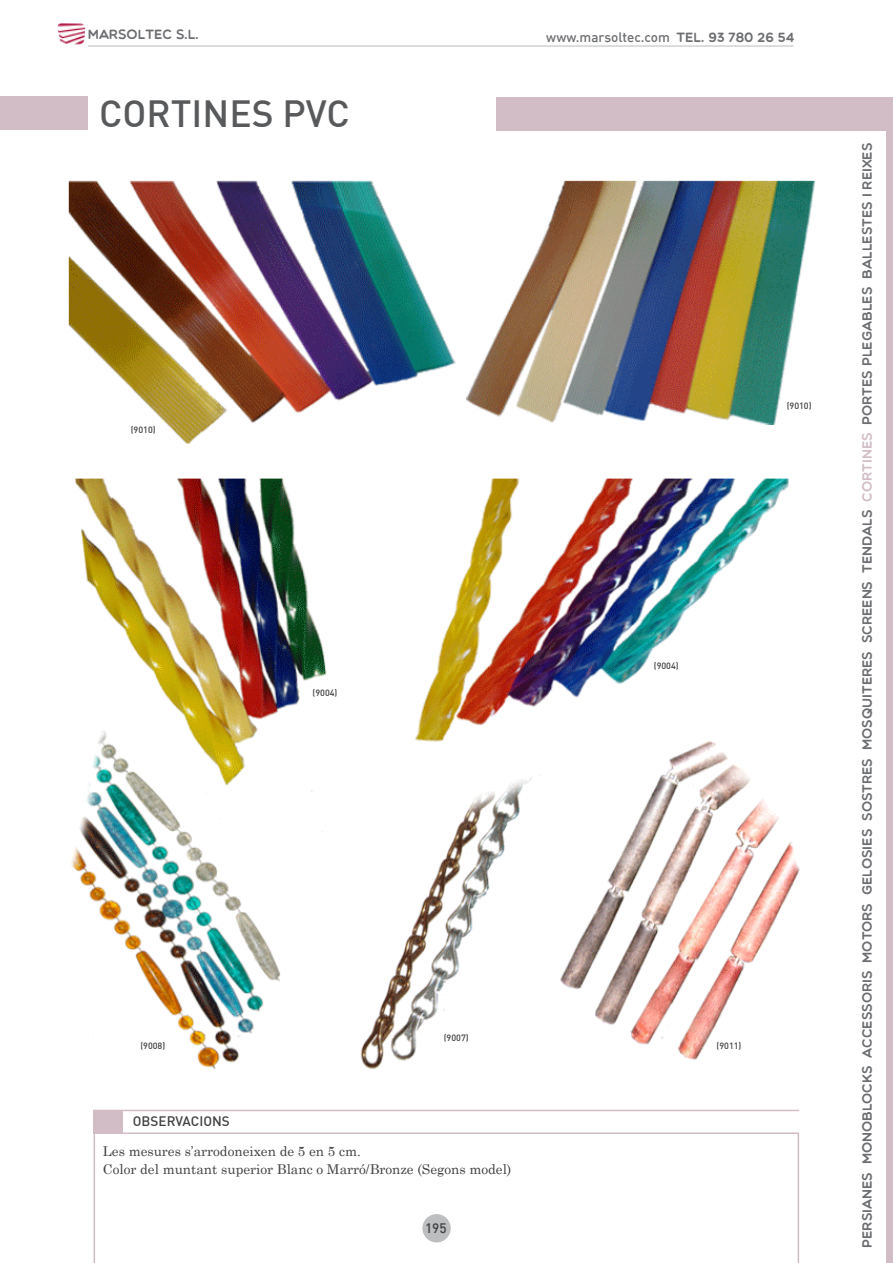
<style>
.page{position:relative;width:893px;height:1263px;background:#fff}
.page>*{position:absolute;margin:0;border:0;box-sizing:border-box;transform-origin:0 0}
.t1{font:500 37.2px "DIN";color:#58595b}
.t2{font:13.5px "Multicolore";color:#6d6e71}
.t3{font:13.5px/18px "Century Schoolbook";color:#414042}
.t4{font:500 13.5px "DIN";color:#6d6e71}
.t5{font:500 13.5px "DIN";color:#414042}
.t6{font:500 9px "DIN";color:#414042}
.s1{font-family:"Multicolore";font-weight:400}
.s2{color:#d2bdc6}
</style>
<div class="page">
<div style="left:496px;top:97px;width:397px;height:34px;background:#d2bdc6"></div>
<hr style="left:88px;top:45px;width:705px;height:2px;background:#d1d3d4">
<div style="left:886px;top:97px;width:7px;height:1166px;background:#d2bdc6"></div>
<img style="left:57px;top:23px;width:29px;height:22px">
<div style="left:0;top:96px;width:88px;height:33px;background:#d2bdc6"></div>
<img style="left:68px;top:180px;width:747px;height:890px">
<svg style="left:94px;top:1132px;width:705px;height:131px"></svg>
<hr style="left:94px;top:1110px;width:705px;height:1px;background:#d2bdc6">
<div style="left:94px;top:1110px;width:29px;height:23px;background:#d2bdc6"></div>
<p class="t2" style="left:88px;top:26px;width:112px">MARSOLTEC S.L.</p>
<h1 class="t1" style="left:99px;top:90px;width:23px">CORTINES</h1>
<h1 class="t1" style="left:283px;top:90px;width:64px">PVC</h1>
<p class="t6" style="left:131px;top:424px;width:26px">(9010)</p>
<p class="t6" style="left:313px;top:686px;width:26px">(9004)</p>
<p class="t4" style="left:546px;top:28px;width:249px">www.marsoltec.com <span class="s1">Tel. 93 780 26 54</span></p>
<p class="t6" style="left:654px;top:660px;width:26px">(9004)</p>
<p class="t6" style="left:787px;top:400px;width:26px">(9010)</p>
<p class="t6" style="left:140px;top:1040px;width:26px">(9008)</p>
<p class="t6" style="left:444px;top:1032px;width:26px">(9007)</p>
<p class="t5" style="left:133px;top:1112px;width:18px">Obse</p>
<p class="t5" style="left:167px;top:1112px;width:47px">rvacions</p>
<p class="t3" style="left:103px;top:1141px;width:410px">Les mesures s’arrodoneixen de 5 en 5 cm.<br>Color del muntant superior Blanc o Marró/Bronze (Segons model)</p>
<p class="t5" style="left:425px;top:1219px;width:23px">195</p>
<p class="t6" style="left:716px;top:1040px;width:26px">(9011)</p>
<p class="t2" style="left:859px;top:1248px;width:1106px;rotate:-90deg">persianes monoblocks accessoris motors gelosies sostres mosquiteres screens tendals <span class="s2">cortines</span> portes plegables ballestes i reixes</p>
</div>
